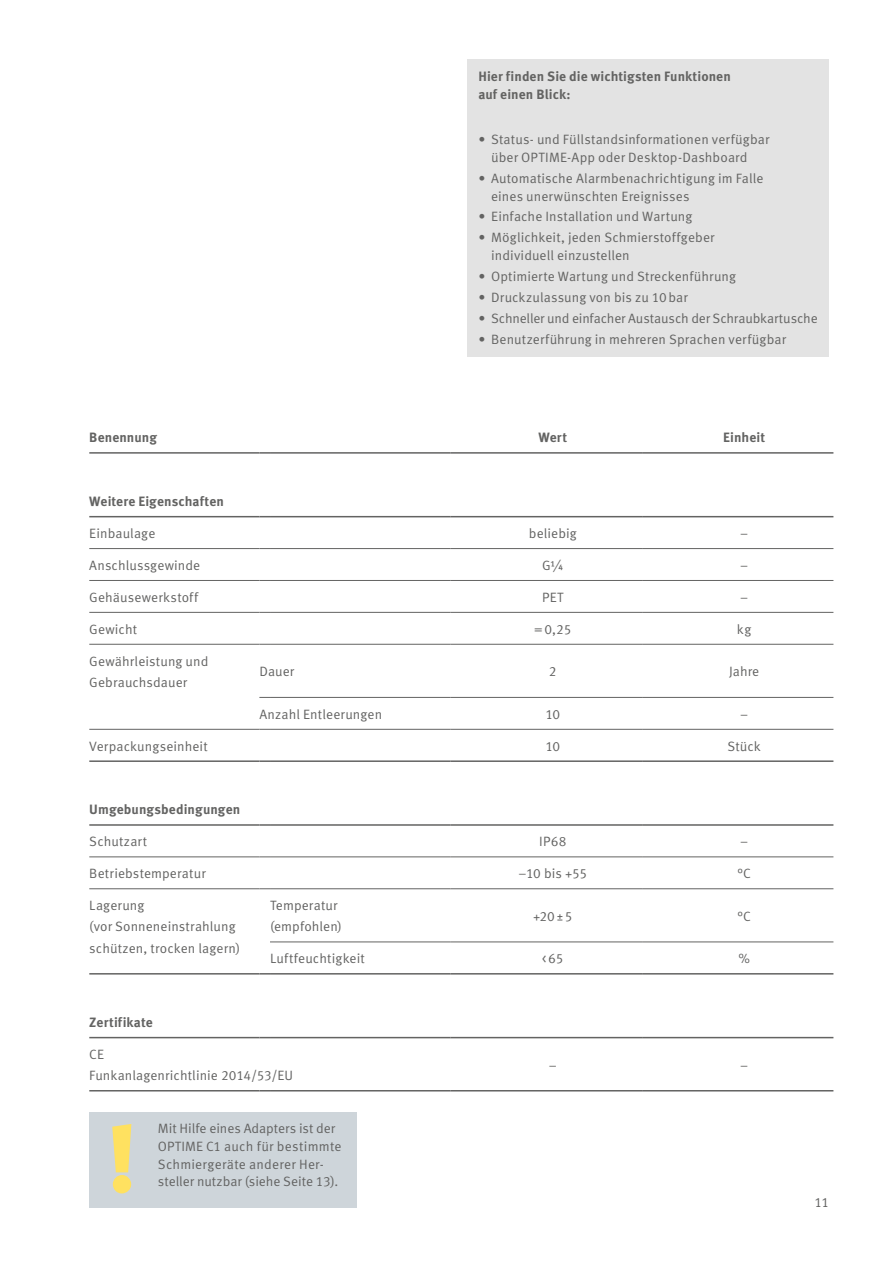
<style>
.page{position:relative;width:893px;height:1263px;background:#fff}
.page>*{position:absolute;margin:0;border:0;box-sizing:border-box;transform-origin:0 0}
.t1{font:900 94.65px "Schaeffler Meta";color:#ffe160}
.t2{font:13.5px/21.3px "Schaeffler Meta";letter-spacing:.005em;color:#636362}
.t3{font:700 13.5px/17.7px "Schaeffler Meta";letter-spacing:.005em;color:#636362}
.t4{font:13.5px "Schaeffler Meta";letter-spacing:-.015em;color:#636362}
</style>
<div class="page">
<div style="left:89px;top:1112px;width:268px;height:96px;background:#ced5da"></div>
<hr style="left:89px;top:548px;width:170px;height:1px;background:#636362">
<hr style="left:270px;top:548px;width:181px;height:1px;background:#636362">
<hr style="left:89px;top:580px;width:170px;height:1px;background:#636362">
<hr style="left:270px;top:580px;width:181px;height:1px;background:#636362">
<hr style="left:451px;top:548px;width:191px;height:1px;background:#636362">
<hr style="left:642px;top:548px;width:191px;height:1px;background:#636362">
<hr style="left:451px;top:580px;width:191px;height:1px;background:#636362">
<hr style="left:642px;top:580px;width:191px;height:1px;background:#636362">
<hr style="left:89px;top:612px;width:170px;height:1px;background:#636362">
<hr style="left:270px;top:612px;width:181px;height:1px;background:#636362">
<hr style="left:89px;top:644px;width:170px;height:1px;background:#636362">
<hr style="left:270px;top:644px;width:181px;height:1px;background:#636362">
<hr style="left:270px;top:697px;width:181px;height:1px;background:#636362">
<hr style="left:89px;top:857px;width:170px;height:1px;background:#636362">
<hr style="left:270px;top:857px;width:181px;height:1px;background:#636362">
<hr style="left:451px;top:612px;width:191px;height:1px;background:#636362">
<hr style="left:642px;top:612px;width:191px;height:1px;background:#636362">
<hr style="left:451px;top:644px;width:191px;height:1px;background:#636362">
<hr style="left:642px;top:644px;width:191px;height:1px;background:#636362">
<hr style="left:451px;top:697px;width:191px;height:1px;background:#636362">
<hr style="left:642px;top:697px;width:191px;height:1px;background:#636362">
<hr style="left:451px;top:857px;width:191px;height:1px;background:#636362">
<hr style="left:642px;top:857px;width:191px;height:1px;background:#636362">
<hr style="left:89px;top:516px;width:170px;height:1px;background:#636362">
<hr style="left:270px;top:516px;width:181px;height:1px;background:#636362">
<hr style="left:451px;top:516px;width:191px;height:1px;background:#636362">
<hr style="left:642px;top:516px;width:191px;height:1px;background:#636362">
<hr style="left:89px;top:452px;width:170px;height:2px;background:#636362">
<svg style="left:259px;top:452px;width:11px;height:2px"></svg>
<hr style="left:270px;top:452px;width:181px;height:2px;background:#636362">
<hr style="left:451px;top:452px;width:191px;height:2px;background:#636362">
<hr style="left:642px;top:452px;width:191px;height:2px;background:#636362">
<hr style="left:451px;top:888px;width:191px;height:1px;background:#636362">
<hr style="left:642px;top:888px;width:191px;height:1px;background:#636362">
<hr style="left:89px;top:1090px;width:170px;height:1px;background:#636362">
<hr style="left:270px;top:1090px;width:181px;height:1px;background:#636362">
<hr style="left:451px;top:1090px;width:191px;height:1px;background:#636362">
<hr style="left:642px;top:1090px;width:191px;height:1px;background:#636362">
<hr style="left:89px;top:973px;width:170px;height:1px;background:#636362">
<hr style="left:270px;top:973px;width:181px;height:1px;background:#636362">
<hr style="left:451px;top:973px;width:191px;height:1px;background:#636362">
<hr style="left:642px;top:973px;width:191px;height:1px;background:#636362">
<hr style="left:89px;top:760px;width:170px;height:2px;background:#636362">
<svg style="left:259px;top:760px;width:11px;height:2px"></svg>
<hr style="left:270px;top:760px;width:181px;height:2px;background:#636362">
<hr style="left:451px;top:760px;width:191px;height:2px;background:#636362">
<hr style="left:642px;top:760px;width:191px;height:2px;background:#636362">
<hr style="left:89px;top:729px;width:170px;height:1px;background:#636362">
<hr style="left:270px;top:729px;width:181px;height:1px;background:#636362">
<hr style="left:451px;top:729px;width:191px;height:1px;background:#636362">
<hr style="left:642px;top:729px;width:191px;height:1px;background:#636362">
<hr style="left:89px;top:824px;width:170px;height:2px;background:#636362">
<svg style="left:259px;top:824px;width:11px;height:2px"></svg>
<hr style="left:270px;top:824px;width:181px;height:2px;background:#636362">
<hr style="left:451px;top:824px;width:191px;height:2px;background:#636362">
<hr style="left:642px;top:824px;width:191px;height:2px;background:#636362">
<hr style="left:89px;top:888px;width:170px;height:1px;background:#636362">
<hr style="left:270px;top:888px;width:181px;height:1px;background:#636362">
<hr style="left:270px;top:942px;width:181px;height:1px;background:#636362">
<hr style="left:451px;top:942px;width:191px;height:1px;background:#636362">
<hr style="left:642px;top:942px;width:191px;height:1px;background:#636362">
<hr style="left:89px;top:1037px;width:170px;height:1px;background:#636362">
<hr style="left:270px;top:1037px;width:181px;height:1px;background:#636362">
<hr style="left:451px;top:1037px;width:191px;height:1px;background:#636362">
<hr style="left:642px;top:1037px;width:191px;height:1px;background:#636362">
<div style="left:468px;top:60px;width:361px;height:297px;background:#e3e3e3"></div>
<p class="t3" style="left:478px;top:67px;width:254px">Hier finden Sie die wichtigsten Funktionen auf einen Blick:</p>
<p class="t2" style="left:491px;top:131px;width:280px;line-height:17.7px;text-indent:-13px">• Status- und Füllstandsinformationen verfügbar über OPTIME-App oder Desktop-Dashboard</p>
<p class="t2" style="left:491px;top:169px;width:274px;line-height:17.7px;text-indent:-13px">• Automatische Alarmbenachrichtigung im Falle eines unerwünschten Ereignisses</p>
<p class="t2" style="left:478px;top:206px;width:216px">• Einfache Installation und Wartung</p>
<p class="t2" style="left:491px;top:229px;width:225px;line-height:17.7px;text-indent:-13px">• Möglichkeit, jeden Schmierstoffgeber individuell einzustellen</p>
<p class="t2" style="left:478px;top:266px;width:259px">• Optimierte Wartung und Streckenführung</p>
<p class="t2" style="left:478px;top:287px;width:211px">• Druckzulassung von bis zu 10bar</p>
<p class="t4" style="left:478px;top:310px;width:341px">• Schneller und einfacher Austausch der Schraubkartusche</p>
<p class="t2" style="left:478px;top:329px;width:309px">• Benutzerführung in mehreren Sprachen verfügbar</p>
<p class="t3" style="left:89px;top:429px;width:69px">Benennung</p>
<p class="t3" style="left:538px;top:429px;width:30px">Wert</p>
<p class="t3" style="left:723px;top:429px;width:43px">Einheit</p>
<p class="t3" style="left:89px;top:493px;width:136px">Weitere Eigenschaften</p>
<p class="t2" style="left:89px;top:523px;width:68px">Einbaulage</p>
<p class="t2" style="left:529px;top:523px;width:49px">beliebig</p>
<p class="t2" style="left:740px;top:523px;width:10px">–</p>
<p class="t2" style="left:89px;top:555px;width:112px">Anschlussgewinde</p>
<p class="t2" style="left:542px;top:555px;width:23px">G1/4</p>
<p class="t2" style="left:740px;top:555px;width:10px">–</p>
<p class="t2" style="left:89px;top:586px;width:110px">Gehäusewerkstoff</p>
<p class="t2" style="left:542px;top:586px;width:23px">PET</p>
<p class="t2" style="left:740px;top:586px;width:10px">–</p>
<p class="t2" style="left:89px;top:618px;width:49px">Gewicht</p>
<p class="t2" style="left:534px;top:618px;width:39px">=0,25</p>
<p class="t2" style="left:737px;top:618px;width:16px">kg</p>
<p class="t2" style="left:89px;top:650px;width:121px">Gewährleistung und<br>Gebrauchsdauer</p>
<p class="t2" style="left:259px;top:661px;width:36px">Dauer</p>
<p class="t2" style="left:549px;top:661px;width:9px">2</p>
<p class="t2" style="left:729px;top:661px;width:32px">Jahre</p>
<p class="t2" style="left:259px;top:703px;width:124px">Anzahl Entleerungen</p>
<p class="t2" style="left:545px;top:703px;width:16px">10</p>
<p class="t2" style="left:740px;top:703px;width:10px">–</p>
<p class="t2" style="left:89px;top:735px;width:120px">Verpackungseinheit</p>
<p class="t2" style="left:545px;top:735px;width:16px">10</p>
<p class="t2" style="left:727px;top:735px;width:35px">Stück</p>
<p class="t3" style="left:89px;top:801px;width:153px">Umgebungsbedingungen</p>
<p class="t2" style="left:89px;top:831px;width:59px">Schutzart</p>
<p class="t2" style="left:539px;top:831px;width:29px">IP68</p>
<p class="t2" style="left:740px;top:831px;width:10px">–</p>
<p class="t2" style="left:89px;top:863px;width:118px">Betriebstemperatur</p>
<p class="t2" style="left:519px;top:863px;width:70px">–10 bis +55</p>
<p class="t2" style="left:737px;top:863px;width:15px">°C</p>
<p class="t2" style="left:89px;top:895px;width:153px">Lagerung<br>(vor Sonneneinstrahlung schützen, trocken lagern)</p>
<p class="t2" style="left:270px;top:895px;width:73px">Temperatur (empfohlen)</p>
<p class="t2" style="left:533px;top:905px;width:41px">+20±5</p>
<p class="t2" style="left:737px;top:905px;width:15px">°C</p>
<p class="t2" style="left:270px;top:948px;width:96px">Luftfeuchtigkeit</p>
<p class="t2" style="left:542px;top:948px;width:23px">&lt;65</p>
<p class="t2" style="left:738px;top:948px;width:13px">%</p>
<p class="t3" style="left:89px;top:1013px;width:65px">Zertifikate</p>
<p class="t2" style="left:89px;top:1044px;width:205px">CE<br>Funkanlagenrichtlinie 2014/53/EU</p>
<h1 class="t1" style="left:106px;top:1100px;width:33px">!</h1>
<p class="t2" style="left:158px;top:1120px;width:185px;line-height:17.7px">Mit Hilfe eines Adapters ist der<br>OPTIME C1 auch für bestimmte<br>Schmiergeräte anderer Her-</p>
<p class="t2" style="left:158px;top:1171px;width:182px">steller nutzbar (siehe Seite 13).</p>
<p class="t2" style="left:549px;top:1054px;width:10px">–</p>
<p class="t2" style="left:740px;top:1054px;width:10px">–</p>
<p class="t2" style="left:814px;top:1192px;width:16px">11</p>
</div>
